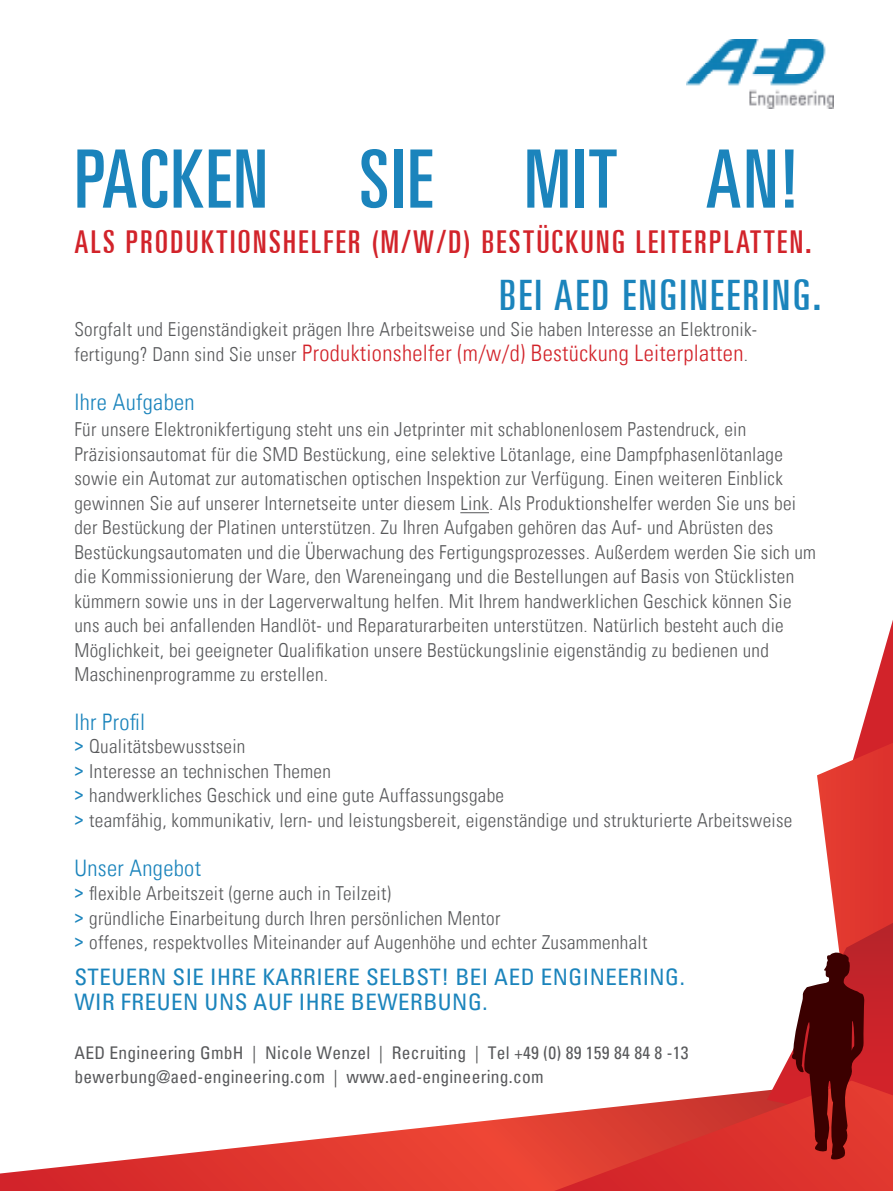
<style>
.page{position:relative;width:893px;height:1191px;background:#fff}
.page>*{position:absolute;margin:0;border:0;box-sizing:border-box;transform-origin:0 0}
.t1{font:ultra-condensed 80.5px "Univers LT Com";letter-spacing:.03em;color:#1b84bc}
.t2{font:ultra-condensed 42px "Univers LT Com";letter-spacing:.07em;color:#1b84bc}
.t3{font:ultra-condensed 31.5px "Univers LT Com";letter-spacing:.08em;color:#d2232a}
.t4{font:22.75px/49px "Univers Com 47 Light Cond";letter-spacing:.015em;color:#d2232a}
.t5{font:condensed 22.75px/24.5px "Univers";letter-spacing:.025em;color:#1b84bc}
.t6{font:22.75px "Univers Com 47 Light Cond";letter-spacing:.015em;color:#1b84bc}
.t7{font:19.25px/24.5px "Univers Com 47 Light Cond";letter-spacing:.015em;color:#58595b}
.t8{font:condensed 17.5px/24.5px "Univers";letter-spacing:.015em;color:#58595b}
.s1{font-size:19.25px;color:#58595b}
.s2{color:#1b84bc}
.s3{font-family:"Arial Narrow";color:#1b84bc}
</style>
<div class="page">
<svg style="left:0;top:1113px;width:554px;height:78px"></svg>
<svg style="left:554px;top:620px;width:339px;height:571px"></svg>
<svg style="left:460px;top:512px;width:29px;height:1px"></svg>
<img style="left:687px;top:40px;width:146px;height:68px">
<h1 class="t1" style="left:74px;top:133px;width:725px">PACKEN SIE MIT AN!</h1>
<h3 class="t3" style="left:74px;top:223px;width:739px">ALS PRODUKTIONSHELFER (M/W/D) BESTÜCKUNG LEITERPLATTEN.</h3>
<h2 class="t2" style="left:499px;top:271px;width:323px">BEI AED ENGINEERING.</h2>
<p class="t7" style="left:74px;top:317px;width:684px">Sorgfalt und Eigenständigkeit prägen Ihre Arbeitsweise und Sie haben Interesse an Elektronik-</p>
<p class="t4" style="left:74px;top:329px;width:675px"><span class="s1">fertigung? Dann sind Sie unser</span> Produktionshelfer (m/w/d) Bestückung Leiterplatten<span class="s1">.<br></span><span class="s2">Ihre Aufgaben</span></p>
<p class="t7" style="left:74px;top:417px;width:743px">Für unsere Elektronikfertigung steht uns ein Jetprinter mit schablonenlosem Pastendruck, ein Präzisionsautomat für die SMD Bestückung, eine selektive Lötanlage, eine Dampfphasenlötanlage sowie ein Automat zur automatischen optischen Inspektion zur Verfügung. Einen weiteren Einblick gewinnen Sie auf unserer Internetseite unter diesem Link. Als Produktionshelfer werden Sie uns bei der Bestückung der Platinen unterstützen. Zu Ihren Aufgaben gehören das Auf- und Abrüsten des Bestückungsautomaten und die Überwachung des Fertigungsprozesses. Außerdem werden Sie sich um die Kommissionierung der Ware, den Wareneingang und die Bestellungen auf Basis von Stücklisten kümmern sowie uns in der Lagerverwaltung helfen. Mit Ihrem handwerklichen Geschick können Sie uns auch bei anfallenden Handlöt- und Reparaturarbeiten unterstützen. Natürlich besteht auch die Möglichkeit, bei geeigneter Qualifikation unsere Bestückungslinie eigenständig zu bedienen und Maschinenprogramme zu erstellen.</p>
<p class="t6" style="left:74px;top:708px;width:72px">Ihr Profil</p>
<p class="t7" style="left:74px;top:734px;width:719px"><span class="s3">&gt;</span> Qualitätsbewusstsein<br><span class="s3">&gt;</span> Interesse an technischen Themen<br><span class="s3">&gt;</span> handwerkliches Geschick und eine gute Auffassungsgabe<br><span class="s3">&gt;</span> teamfähig, kommunikativ, lern- und leistungsbereit, eigenständige und strukturierte Arbeitsweise</p>
<p class="t6" style="left:74px;top:854px;width:128px">Unser Angebot</p>
<p class="t7" style="left:74px;top:881px;width:575px"><span class="s3">&gt;</span> flexible Arbeitszeit (gerne auch in Teilzeit)<br><span class="s3">&gt;</span> gründliche Einarbeitung durch Ihren persönlichen Mentor<br><span class="s3">&gt;</span> offenes, respektvolles Miteinander auf Augenhöhe und echter Zusammenhalt</p>
<p class="t5" style="left:74px;top:964px;width:612px">STEUERN SIE IHRE KARRIERE SELBST! BEI AED ENGINEERING.<br>WIR FREUEN UNS AUF IHRE BEWERBUNG.</p>
<p class="t8" style="left:74px;top:1040px;width:616px">AED Engineering GmbH | Nicole Wenzel | Recruiting | Tel +49 (0) 89 159 84 84 8 -13 bewerbung@aed-engineering.com | www.aed-engineering.com</p>
</div>
